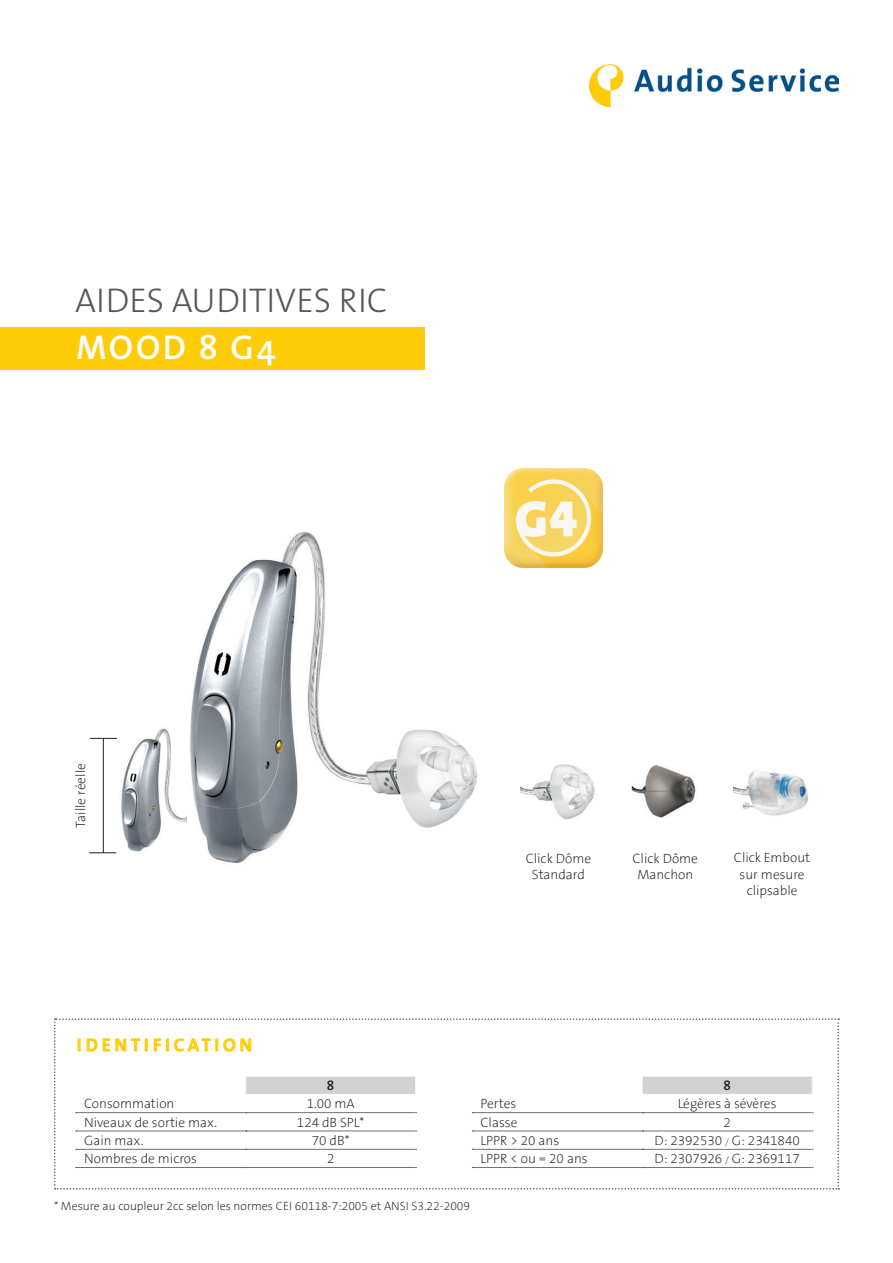
<style>
.page{position:relative;width:893px;height:1263px;background:#fff}
.page>*{position:absolute;margin:0;border:0;box-sizing:border-box;transform-origin:0 0}
.t1{font:300 34.5px "The Sans";color:#57585a}
.t2{font:600 34.5px "The Sans";letter-spacing:.075em;color:#fff}
.t3{font:600 18px "The Sans";letter-spacing:.215em;color:#fecd08}
.t4{font:200 13.5px/16.2px "The Sans B2";color:#231f20;text-align:center}
.t5{font:600 13.5px "The Sans";color:#231f20}
.t6{font:200 12px "The Sans B2";color:#231f20}
.s1{font-size:9px}
</style>
<div class="page">
<img style="left:504px;top:469px;width:99px;height:99px">
<img style="left:590px;top:64px;width:249px;height:43px">
<div style="left:0;top:327px;width:424px;height:43px;background:#fecd08"></div>
<img style="left:520px;top:764px;width:75px;height:56px">
<img style="left:631px;top:765px;width:65px;height:53px">
<img style="left:734px;top:771px;width:74px;height:45px">
<img style="left:116px;top:728px;width:71px;height:126px">
<hr style="left:103px;top:738px;width:1px;height:115px;background:#231f20">
<svg style="left:90px;top:738px;width:27px;height:1px"></svg>
<svg style="left:89px;top:852px;width:27px;height:1px"></svg>
<img style="left:190px;top:532px;width:288px;height:331px">
<svg style="left:54px;top:1018px;width:785px;height:171px"></svg>
<h1 class="t1" style="left:75px;top:272px;width:314px">AIDES AUDITIVES RIC</h1>
<h1 class="t2" style="left:76px;top:318px;width:201px">MOOD 8 G4</h1>
<p class="t4" style="left:73px;top:827px;width:66px;rotate:-90deg">Taille réelle</p>
<p class="t4" style="left:526px;top:851px;width:67px">Click Dôme<br>Standard</p>
<p class="t4" style="left:632px;top:851px;width:67px">Click Dôme<br>Manchon</p>
<p class="t4" style="left:734px;top:850px;width:78px">Click Embout sur mesure clipsable</p>
<h2 class="t3" style="left:77px;top:1030px;width:177px">IDENTIFICATION</h2>
<p class="t5" style="left:327px;top:1074px;width:9px">8</p>
<p class="t4" style="left:84px;top:1096px;width:92px">Consommation</p>
<p class="t4" style="left:307px;top:1096px;width:50px">1.00 mA</p>
<p class="t4" style="left:84px;top:1115px;width:134px">Niveaux de sortie max.</p>
<p class="t4" style="left:297px;top:1115px;width:69px">124 dB SPL*</p>
<p class="t4" style="left:84px;top:1133px;width:61px">Gain max.</p>
<p class="t4" style="left:312px;top:1133px;width:39px">70 dB*</p>
<p class="t4" style="left:84px;top:1151px;width:114px">Nombres de micros</p>
<p class="t4" style="left:327px;top:1151px;width:9px">2</p>
<p class="t5" style="left:723px;top:1074px;width:9px">8</p>
<p class="t4" style="left:480px;top:1096px;width:37px">Pertes</p>
<p class="t4" style="left:678px;top:1096px;width:100px">Légères à sévères</p>
<p class="t4" style="left:480px;top:1115px;width:38px">Classe</p>
<p class="t4" style="left:723px;top:1115px;width:9px">2</p>
<p class="t4" style="left:480px;top:1133px;width:80px">LPPR &gt; 20 ans</p>
<p class="t4" style="left:654px;top:1133px;width:147px">D: 2392530 <span class="s1">/</span> G: 2341840</p>
<p class="t4" style="left:480px;top:1151px;width:109px">LPPR &lt; ou = 20 ans</p>
<p class="t4" style="left:654px;top:1151px;width:147px">D: 2307926 <span class="s1">/</span> G: 2369117</p>
<p class="t6" style="left:54px;top:1200px;width:418px">* Mesure au coupleur 2cc selon les normes CEI 60118-7:2005 et ANSI S3.22-2009</p>
</div>
